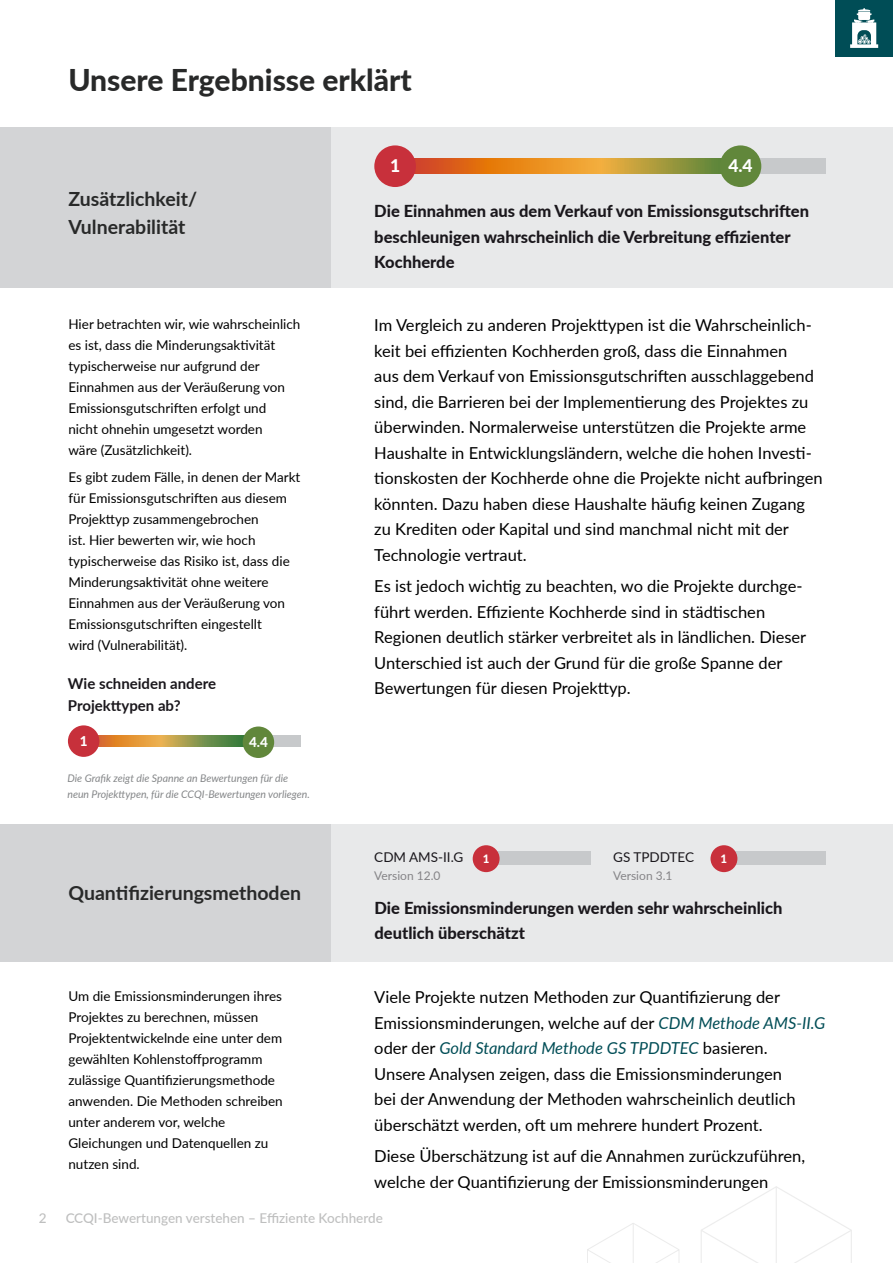
<style>
.page{position:relative;width:893px;height:1263px;background:#fff}
.page>*{position:absolute;margin:0;border:0;box-sizing:border-box;transform-origin:0 0}
.t1{font:800 30px "Lato";color:#282929}
.t2{font:700 19.5px/28.5px "Lato";color:#282929}
.t3{font:800 17.4px "Lato";color:#fff}
.t4{font:16.5px/25.5px "Lato";color:#000}
.t5{font:800 16.5px/25.5px "Lato";color:#1a171c}
.t6{font:700 15px/22.5px "Lato";color:#1a171c}
.t7{font:13.5px/21px "Lato";color:#000}
.t8{font:500 13.5px "Lato";color:#9a9b9b}
.t9{font:13.5px "Lato";color:#1a171c}
.t10{font:800 13.5px "Lato";color:#fff}
.t11{font:12px "Lato";color:#858487}
.t12{font:800 11.55px "Lato";color:#fff}
.t13{font:italic 10.5px/16.5px "Lato";color:#848688}
.s1{font-style:italic;color:#004d56}
</style>
<div class="page">
<svg style="left:701px;top:1186px;width:150px;height:77px"></svg>
<svg style="left:587px;top:1223px;width:92px;height:40px"></svg>
<div style="left:0;top:128px;width:893px;height:160px;background:#e8e9ea"></div>
<div style="left:0;top:128px;width:331px;height:160px;background:#d3d4d6"></div>
<div style="left:0;top:824px;width:893px;height:137px;background:#e8e9ea"></div>
<div style="left:0;top:824px;width:331px;height:137px;background:#d3d4d6"></div>
<div style="left:69px;top:735px;width:231px;height:12px;background:#c7c9cb"></div>
<svg style="left:98px;top:735px;width:146px;height:12px;background:#ac9241"></svg>
<div style="left:243px;top:726px;width:31px;height:32px;background:#61873b;border-radius:50%"></div>
<div style="left:68px;top:725px;width:31px;height:32px;background:#c7303b;border-radius:50%"></div>
<div style="left:835px;top:0;width:58px;height:56px;background:#004d56"></div>
<div style="left:740px;top:158px;width:85px;height:15px;background:#c7c9cb"></div>
<svg style="left:415px;top:158px;width:306px;height:15px;background:#cc882a"></svg>
<div style="left:374px;top:145px;width:42px;height:42px;background:#c8303b;border-radius:50%"></div>
<div style="left:720px;top:145px;width:41px;height:42px;background:#61873b;border-radius:50%"></div>
<div style="left:484px;top:851px;width:106px;height:14px;background:#c7c9cb"></div>
<div style="left:719px;top:851px;width:106px;height:14px;background:#c7c9cb"></div>
<div style="left:473px;top:845px;width:27px;height:27px;background:#c8303b;border-radius:50%"></div>
<div style="left:710px;top:845px;width:27px;height:27px;background:#c8303b;border-radius:50%"></div>
<svg style="left:850px;top:8px;width:28px;height:40px"></svg>
<h1 class="t1" style="left:68px;top:58px;width:345px">Unsere Ergebnisse erklärt</h1>
<p class="t2" style="left:68px;top:184px;width:130px">Zusätzlichkeit/<br>Vulnerabilität</p>
<p class="t7" style="left:68px;top:313px;width:233px">Hier betrachten wir, wie wahrscheinlich es ist, dass die Minderungsaktivität typischerweise nur aufgrund der Einnahmen aus der Veräußerung von Emissionsgutschriften erfolgt und<br>nicht ohnehin umgesetzt worden<br>wäre (Zusätzlichkeit).</p>
<p class="t7" style="left:68px;top:466px;width:233px">Es gibt zudem Fälle, in denen der Markt für Emissionsgutschriften aus diesem Projekttyp zusammengebrochen<br>ist. Hier bewerten wir, wie hoch typischerweise das Risiko ist, dass die Minderungsaktivität ohne weitere Einnahmen aus der Veräußerung von Emissionsgutschriften eingestellt<br>wird (Vulnerabilität).</p>
<p class="t6" style="left:68px;top:671px;width:150px">Wie schneiden andere<br>Projekttypen ab?</p>
<p class="t10" style="left:80px;top:731px;width:9px">1</p>
<p class="t10" style="left:249px;top:732px;width:20px">4.4</p>
<p class="t13" style="left:68px;top:769px;width:244px">Die Grafik zeigt die Spanne an Bewertungen für die neun Projekttypen, für die CCQI-Bewertungen vorliegen.</p>
<p class="t2" style="left:68px;top:878px;width:234px">Quantifizierungsmethoden</p>
<p class="t3" style="left:390px;top:153px;width:12px">1</p>
<p class="t3" style="left:728px;top:153px;width:26px">4.4</p>
<p class="t5" style="left:374px;top:198px;width:436px">Die Einnahmen aus dem Verkauf von Emissionsgutschriften beschleunigen wahrscheinlich die Verbreitung effizienter<br>Kochherde</p>
<p class="t4" style="left:374px;top:312px;width:450px">Im Vergleich zu anderen Projekttypen ist die Wahrscheinlich&shy;keit bei effizienten Kochherden groß, dass die Einnahmen<br>aus dem Verkauf von Emissionsgutschriften ausschlaggebend sind, die Barrieren bei der Implementierung des Projektes zu überwinden. Normalerweise unterstützen die Projekte arme Haushalte in Entwicklungsländern, welche die hohen Investi&shy;tionskosten der Kochherde ohne die Projekte nicht aufbringen könnten. Dazu haben diese Haushalte häufig keinen Zugang zu Krediten oder Kapital und sind manchmal nicht mit der Technologie vertraut.</p>
<p class="t4" style="left:374px;top:573px;width:433px">Es ist jedoch wichtig zu beachten, wo die Projekte durchge&shy;führt werden. Effiziente Kochherde sind in städtischen Regionen deutlich stärker verbreitet als in ländlichen. Dieser Unterschied ist auch der Grund für die große Spanne der Bewertungen für diesen Projekttyp.</p>
<p class="t9" style="left:374px;top:848px;width:91px">CDM AMS-II.G</p>
<p class="t11" style="left:374px;top:867px;width:68px">Version 12.0</p>
<p class="t9" style="left:613px;top:848px;width:82px">GS TPDDTEC</p>
<p class="t11" style="left:613px;top:867px;width:61px">Version 3.1</p>
<p class="t12" style="left:483px;top:850px;width:8px">1</p>
<p class="t12" style="left:721px;top:850px;width:8px">1</p>
<p class="t5" style="left:374px;top:894px;width:410px">Die Emissionsminderungen werden sehr wahrscheinlich deutlich überschätzt</p>
<p class="t7" style="left:68px;top:985px;width:216px">Um die Emissionsminderungen ihres<br>Projektes zu berechnen, müssen<br>Projektentwickelnde eine unter dem gewählten Kohlenstoffprogramm zulässige Quantifizierungsmethode anwenden. Die Methoden schreiben unter anderem vor, welche<br>Gleichungen und Datenquellen zu nutzen sind.</p>
<p class="t4" style="left:374px;top:984px;width:453px">Viele Projekte nutzen Methoden zur Quantifizierung der Emissionsminderungen, welche auf der <span class="s1">CDM Methode AMS-II.G </span>oder der <span class="s1">Gold Standard Methode GS TPDDTEC</span> basieren.<br>Unsere Analysen zeigen, dass die Emissionsminderungen<br>bei der Anwendung der Methoden wahrscheinlich deutlich überschätzt werden, oft um mehrere hundert Prozent.</p>
<p class="t4" style="left:374px;top:1143px;width:432px">Diese Überschätzung ist auf die Annahmen zurückzuführen, welche der Quantifizierung der Emissionsminderungen</p>
<p class="t8" style="left:38px;top:1208px;width:9px">2</p>
<p class="t8" style="left:65px;top:1208px;width:319px">CCQI-Bewertungen verstehen – Effiziente Kochherde</p>
</div>
